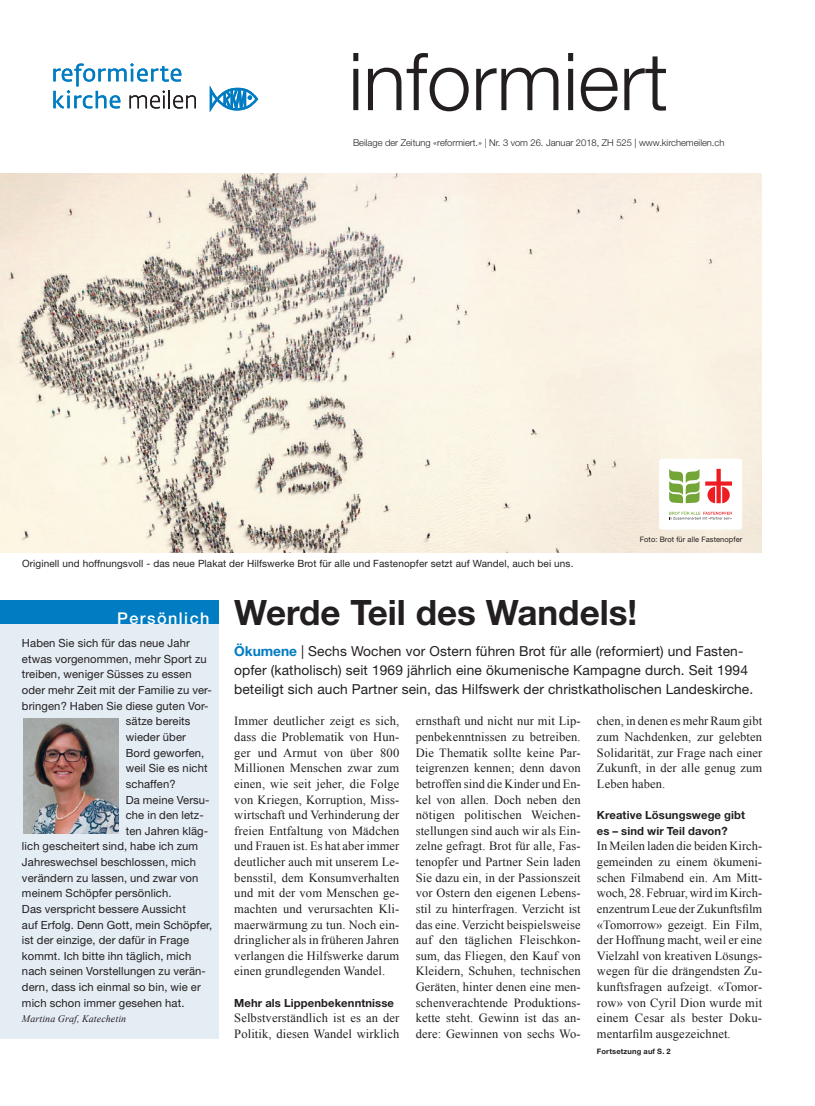
<style>
.page{position:relative;width:815px;height:1106px;background:#fff}
.page>*{position:absolute;margin:0;border:0;box-sizing:border-box;transform-origin:0 0}
.t1{font:300 80px "Helvetica Neue LT Pro";color:#231f20}
.t2{font:700 35px "Helvetica Neue LT Pro";color:#231f20}
.t3{font:500 16.25px "Helvetica Neue LT Pro";letter-spacing:.09em;color:#fff}
.t4{font:13.75px/18.8px "Helvetica Neue LT Pro";letter-spacing:.01em;color:#231f20}
.t5{font:12.5px/15.6px "Times New Roman";letter-spacing:.01em;color:#231f20;text-align:justify}
.t6{font:11.25px "Helvetica Neue LT Pro";letter-spacing:.01em;color:#231f20}
.t7{font:700 11.25px/15.6px "Helvetica Neue LT Pro";letter-spacing:.01em;color:#231f20}
.t8{font:10px "Helvetica Neue LT Pro";letter-spacing:.01em;color:#231f20}
.t9{font:italic 10px "Times New Roman";letter-spacing:.01em;color:#231f20}
.t10{font:300 9.38px "Helvetica Neue LT Pro";color:#231f20}
.t11{font:7.5px "Helvetica Neue LT Pro";letter-spacing:.01em;color:#231f20}
.t12{font:700 7.5px "Helvetica Neue LT Pro";letter-spacing:.02em;color:#231f20}
.s1{font-weight:700;color:#007cc2}
</style>
<div class="page">
<div style="left:0;top:622px;width:218px;height:416px;background:#e4ecf4"></div>
<div style="left:0;top:600px;width:218px;height:24px;background:#007cc2"></div>
<img style="left:23px;top:718px;width:96px;height:115px">
<img style="left:0;top:174px;width:762px;height:379px">
<div style="left:659px;top:459px;width:83px;height:70px;background:#fff;border-radius:3px"></div>
<svg style="left:669px;top:469px;width:63px;height:34px"></svg>
<svg style="left:669px;top:511px;width:63px;height:8px"></svg>
<svg style="left:53px;top:63px;width:143px;height:46px"></svg>
<svg style="left:210px;top:86px;width:48px;height:26px"></svg>
<h1 class="t1" style="left:348px;top:33px;width:321px">informiert</h1>
<p class="t10" style="left:353px;top:136px;width:373px">Beilage der Zeitung «reformiert.» | Nr. 3 vom 26. Januar 2018, ZH 525 | www.kirchemeilen.ch</p>
<p class="t8" style="left:22px;top:557px;width:553px">Originell und hoffnungsvoll - das neue Plakat der Hilfswerke Brot für alle und Fastenopfer setzt auf Wandel, auch bei uns.</p>
<p class="t11" style="left:640px;top:535px;width:104px">Foto: Brot für alle Fastenopfer</p>
<h3 class="t3" style="left:117px;top:608px;width:94px">Persönlich</h3>
<p class="t6" style="left:22px;top:636px;width:169px">Haben Sie sich für das neue Jahr</p>
<p class="t6" style="left:22px;top:652px;width:186px">etwas vorgenommen, mehr Sport zu</p>
<p class="t6" style="left:22px;top:667px;width:171px">treiben, weniger Süsses zu essen</p>
<p class="t6" style="left:22px;top:683px;width:191px">oder mehr Zeit mit der Familie zu ver-</p>
<p class="t6" style="left:22px;top:698px;width:188px">bringen? Haben Sie diese guten Vor-</p>
<p class="t6" style="left:126px;top:714px;width:66px">sätze bereits</p>
<p class="t6" style="left:126px;top:730px;width:62px">wieder über</p>
<p class="t6" style="left:126px;top:745px;width:80px">Bord geworfen,</p>
<p class="t6" style="left:126px;top:761px;width:83px">weil Sie es nicht</p>
<p class="t6" style="left:126px;top:777px;width:51px">schaffen?</p>
<p class="t6" style="left:126px;top:792px;width:85px">Da meine Versu-</p>
<p class="t6" style="left:126px;top:808px;width:80px">che in den letz-</p>
<p class="t6" style="left:126px;top:823px;width:84px">ten Jahren kläg-</p>
<p class="t6" style="left:22px;top:839px;width:178px">lich gescheitert sind, habe ich zum</p>
<p class="t6" style="left:22px;top:855px;width:176px">Jahreswechsel beschlossen, mich</p>
<p class="t6" style="left:22px;top:870px;width:178px">verändern zu lassen, und zwar von</p>
<p class="t6" style="left:22px;top:886px;width:151px">meinem Schöpfer persönlich.</p>
<p class="t6" style="left:22px;top:902px;width:165px">Das verspricht bessere Aussicht</p>
<p class="t6" style="left:22px;top:917px;width:192px">auf Erfolg. Denn Gott, mein Schöpfer,</p>
<p class="t6" style="left:22px;top:933px;width:169px">ist der einzige, der dafür in Frage</p>
<p class="t6" style="left:22px;top:948px;width:171px">kommt. Ich bitte ihn täglich, mich</p>
<p class="t6" style="left:22px;top:964px;width:186px">nach seinen Vorstellungen zu verän-</p>
<p class="t6" style="left:22px;top:980px;width:180px">dern, dass ich einmal so bin, wie er</p>
<p class="t6" style="left:22px;top:995px;width:164px">mich schon immer gesehen hat.</p>
<p class="t9" style="left:22px;top:1012px;width:106px">Martina Graf, Katechetin</p>
<h2 class="t2" style="left:234px;top:590px;width:405px">Werde Teil des Wandels!</h2>
<p class="t4" style="left:234px;top:641px;width:521px"><span class="s1">Ökumene</span> | Sechs Wochen vor Ostern führen Brot für alle (reformiert) und Fasten&shy;opfer (katholisch) seit 1969 jährlich eine ökumenische Kampagne durch. Seit 1994 beteiligt sich auch Partner sein, das Hilfswerk der christkatholischen Landeskirche.</p>
<p class="t5" style="left:234px;top:713px;width:167px">Immer deutlicher zeigt es sich, dass die Problematik von Hun&shy;ger und Armut von über 800<br>Millionen Menschen zwar zum einen, wie seit jeher, die Folge von Kriegen, Korruption, Miss&shy;wirtschaft und Verhinderung der freien Entfaltung von Mädchen und Frauen ist. Es hat aber immer deutlicher auch mit unserem Le&shy;bensstil, dem Konsumverhalten und mit der vom Menschen ge&shy;machten und verursachten Kli&shy;maerwärmung zu tun. Noch ein&shy;dringlicher als in früheren Jahren verlangen die Hilfswerke darum einen grundlegenden Wandel.</p>
<p class="t7" style="left:234px;top:994px;width:161px">Mehr als Lippenbekenntnisse</p>
<p class="t5" style="left:234px;top:1010px;width:167px">Selbstverständlich ist es an der<br>Politik, diesen Wandel wirklich</p>
<p class="t5" style="left:416px;top:713px;width:167px">ernsthaft und nicht nur mit Lip&shy;penbekenntnissen zu betreiben.<br>Die Thematik sollte keine Par&shy;teigrenzen kennen; denn davon betroffen sind die Kinder und En&shy;kel von allen. Doch neben den nötigen politischen Weichen&shy;stellungen sind auch wir als Ein&shy;zelne gefragt. Brot für alle, Fas&shy;tenopfer und Partner Sein laden Sie dazu ein, in der Passionszeit vor Ostern den eigenen Lebens&shy;stil zu hinterfragen. Verzicht ist das eine. Verzicht beispielsweise auf den täglichen Fleischkon&shy;sum, das Fliegen, den Kauf von Kleidern, Schuhen, technischen Geräten, hinter denen eine men&shy;schenverachtende Produktions&shy;kette steht. Gewinn ist das an&shy;dere: Gewinnen von sechs Wo-</p>
<p class="t5" style="left:597px;top:713px;width:167px">chen, in denen es mehr Raum gibt zum Nachdenken, zur gelebten Solidarität, zur Frage nach einer Zukunft, in der alle genug zum Leben haben.</p>
<p class="t7" style="left:597px;top:807px;width:150px">Kreative Lösungswege gibt es – sind wir Teil davon?</p>
<p class="t5" style="left:597px;top:838px;width:167px">In Meilen laden die beiden Kirch&shy;gemeinden zu einem ökumeni&shy;schen Filmabend ein. Am Mitt&shy;woch, 28. Februar, wird im Kirch&shy;enzentrum Leue der Zukunftsfilm «Tomorrow» gezeigt. Ein Film, der Hoffnung macht, weil er eine Vielzahl von kreativen Lösungs&shy;wegen für die drängendsten Zu&shy;kunftsfragen aufzeigt. «Tomor&shy;row» von Cyril Dion wurde mit einem Cesar als bester Doku&shy;mentarfilm ausgezeichnet.</p>
<p class="t12" style="left:597px;top:1046px;width:75px">Fortsetzung auf S. 2</p>
</div>
